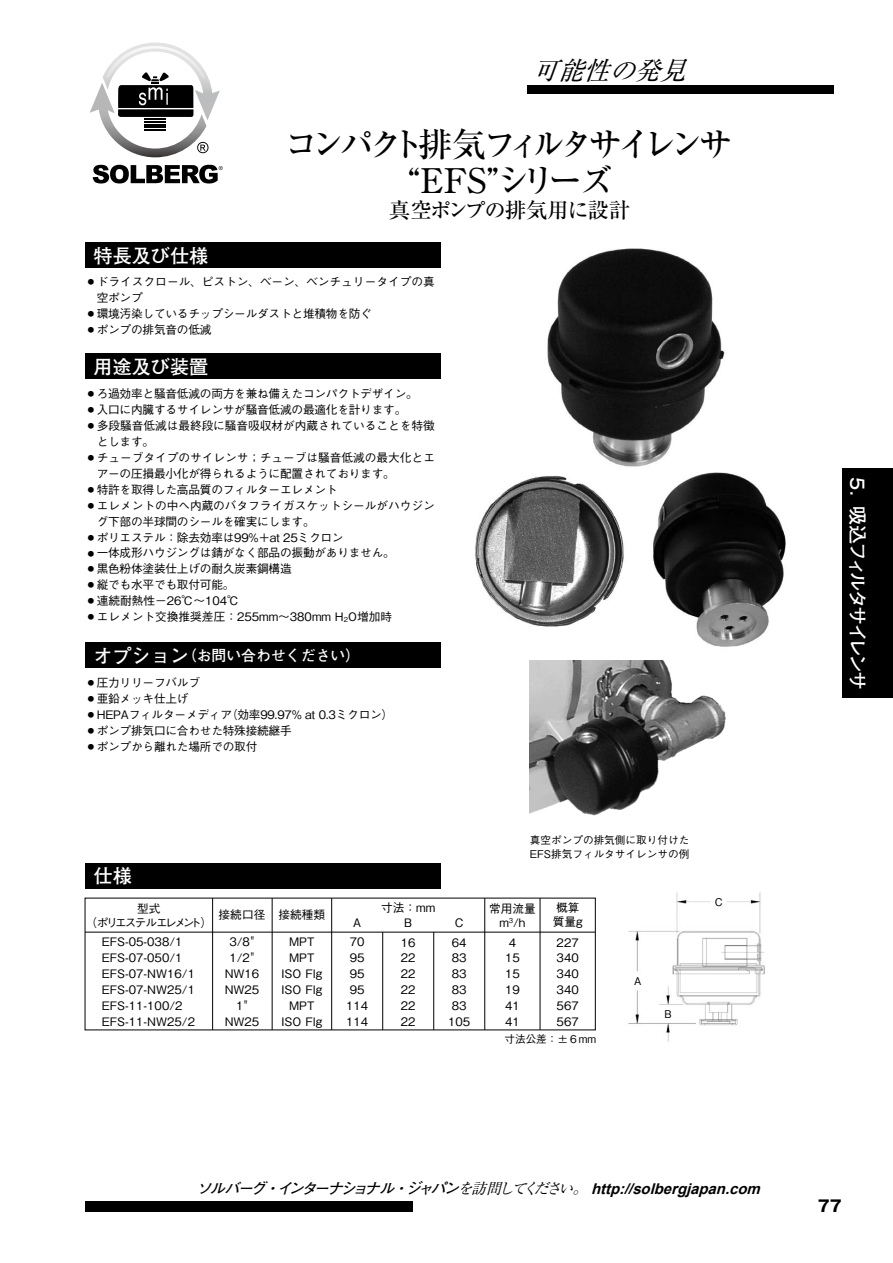
<style>
.page{position:relative;width:893px;height:1263px;background:#fff}
.page>*{position:absolute;margin:0;border:0;box-sizing:border-box;transform-origin:0 0}
.t1{font:500 34.05px/36.2px "Ryumin Pr 5";letter-spacing:-.16em;color:#000;text-align:center}
.t2{font:italic 25.5px "Ryumin Pr 5";color:#000}
.t3{font:500 21.3px "Ryumin Pr 5";letter-spacing:-.055em;color:#000}
.t4{font:700 19.2px "Futo Go B101 Pr 5";color:#fff}
.t5{font:700 19.2px "Futo Go B101 Pr 5";letter-spacing:-.115em;color:#fff}
.t6{font:700 15.9px "Gothic MB101 Pr 5";color:#000}
.t7{font:italic 700 14.85px "Arial";color:#000}
.t8{font:700 14.85px "Futo Go B101 Pr 5";color:#fff}
.t9{font:500 11.7px/15.9px "Gothic BBB Pr 5";letter-spacing:-.02em;color:#000}
.t10{font:500 11.7px/15.9px "Gothic BBB Pr 5";color:#000;text-align:center}
.t11{font:500 11.7px/14.1px "Gothic BBB Pr 5";letter-spacing:-.2em;color:#000;text-align:center}
.t12{font:500 10.65px/13.8px "Gothic BBB Pr 5";color:#000}
.s1{font-size:6.75px}
.s2{font-size:19.2px}
.s3{font-family:"Futo Go B101 Pr 5"}
.s4{font-family:"Ryumin Pr 5";font-weight:400}
</style>
<div class="page">
<div style="left:85px;top:353px;width:355px;height:26px;background:#000"></div>
<div style="left:85px;top:642px;width:355px;height:26px;background:#000"></div>
<div style="left:85px;top:242px;width:355px;height:26px;background:#000"></div>
<div style="left:85px;top:863px;width:355px;height:25px;background:#000"></div>
<svg style="left:85px;top:897px;width:511px;height:133px"></svg>
<hr style="left:85px;top:932px;width:510px;height:1px;background:#000">
<hr style="left:212px;top:898px;width:1px;height:132px;background:#000">
<hr style="left:272px;top:898px;width:1px;height:132px;background:#000">
<hr style="left:331px;top:898px;width:1px;height:132px;background:#000">
<hr style="left:540px;top:898px;width:1px;height:132px;background:#000">
<hr style="left:484px;top:898px;width:1px;height:132px;background:#000">
<hr style="left:433px;top:932px;width:1px;height:98px;background:#000">
<hr style="left:382px;top:932px;width:1px;height:98px;background:#000">
<img style="left:628px;top:892px;width:137px;height:150px">
<div style="left:712px;top:896px;width:14px;height:13px;background:#fff"></div>
<div style="left:631px;top:975px;width:14px;height:13px;background:#fff"></div>
<div style="left:661px;top:1008px;width:14px;height:13px;background:#fff"></div>
<img style="left:547px;top:248px;width:178px;height:219px">
<img style="left:475px;top:475px;width:149px;height:152px">
<img style="left:653px;top:472px;width:133px;height:175px">
<img style="left:530px;top:661px;width:196px;height:155px">
<div style="left:527px;top:85px;width:306px;height:9px;background:#000"></div>
<div style="left:842px;top:468px;width:51px;height:229px;background:#000"></div>
<div style="left:85px;top:1201px;width:327px;height:11px;background:#000"></div>
<svg style="left:93px;top:165px;width:130px;height:18px"></svg>
<svg style="left:90px;top:43px;width:130px;height:114px"></svg>
<h2 class="t2" style="left:532px;top:50px;width:168px">可能性の発見</h2>
<h3 class="t4" style="left:94px;top:240px;width:116px">特長及び仕様</h3>
<h1 class="t1" style="left:284px;top:123px;width:450px">コンパクト排気フィルタサイレンサ“EFS”シリーズ</h1>
<h3 class="t3" style="left:389px;top:193px;width:242px">真空ポンプの排気用に設計</h3>
<p class="t10" style="left:97px;top:273px;width:340px;text-align:left;text-indent:-12px">○ドライスクロール、ピストン、ベーン、ベンチュリータイプの真空ポンプ</p>
<p class="t9" style="left:85px;top:305px;width:288px">○環境汚染しているチップシールダストと堆積物を防ぐ</p>
<p class="t9" style="left:85px;top:320px;width:128px">○ポンプの排気音の低減</p>
<h3 class="t4" style="left:94px;top:352px;width:116px">用途及び装置</h3>
<p class="t9" style="left:85px;top:385px;width:334px">○ろ過効率と騒音低減の両方を兼ね備えたコンパクトデザイン。</p>
<p class="t9" style="left:85px;top:401px;width:323px">○入口に内臓するサイレンサが騒音低減の最適化を計ります。</p>
<p class="t9" style="left:97px;top:416px;width:340px;text-indent:-12px">○多段騒音低減は最終段に騒音吸収材が内蔵されていることを特徴とします。</p>
<p class="t10" style="left:97px;top:448px;width:340px;text-align:left;text-indent:-12px">○チューブタイプのサイレンサ；チューブは騒音低減の最大化とエアーの圧損最小化が得られるように配置されております。</p>
<p class="t9" style="left:85px;top:480px;width:254px">○特許を取得した高品質のフィルターエレメント</p>
<p class="t9" style="left:97px;top:496px;width:340px;text-indent:-12px">○エレメントの中へ内蔵のバタフライガスケットシールがハウジング下部の半球間のシールを確実にします。</p>
<p class="t9" style="left:85px;top:528px;width:260px">○ポリエステル：除去効率は99%＋at 25ミクロン</p>
<p class="t9" style="left:85px;top:544px;width:311px">○一体成形ハウジングは錆がなく部品の振動がありません。</p>
<p class="t9" style="left:85px;top:560px;width:208px">○黒色粉体塗装仕上げの耐久炭素鋼構造</p>
<p class="t9" style="left:85px;top:576px;width:151px">○縦でも水平でも取付可能。</p>
<p class="t10" style="left:85px;top:592px;width:155px">○連続耐熱性－26℃～104℃</p>
<p class="t10" style="left:85px;top:608px;width:309px">○エレメント交換推奨差圧：255mm～380mm H<span class="s1">2</span>O増加時</p>
<p class="t8" style="left:94px;top:643px;width:268px"><span class="s2">オプション</span>（お問い合わせください）</p>
<p class="t9" style="left:85px;top:673px;width:117px">○圧力リリーフバルブ</p>
<p class="t9" style="left:85px;top:689px;width:105px">○亜鉛メッキ仕上げ</p>
<p class="t9" style="left:85px;top:705px;width:310px">○HEPAフィルターメディア（効率99.97% at 0.3ミクロン）</p>
<p class="t9" style="left:85px;top:721px;width:208px">○ポンプ排気口に合わせた特殊接続継手</p>
<p class="t9" style="left:85px;top:737px;width:174px">○ポンプから離れた場所での取付</p>
<h3 class="t4" style="left:94px;top:860px;width:40px">仕様</h3>
<p class="t12" style="left:530px;top:832px;width:161px">真空ポンプの排気側に取り付けた<br>EFS排気フィルタサイレンサの例</p>
<p class="t9" style="left:381px;top:898px;width:56px">寸法：mm</p>
<p class="t9" style="left:489px;top:901px;width:48px;line-height:14.1px;text-align:center">常用流量m<sup>3</sup>/h</p>
<p class="t9" style="left:556px;top:899px;width:25px">概算</p>
<p class="t11" style="left:86px;top:900px;width:128px">型式<br>（ポリエステルエレメント）</p>
<p class="t9" style="left:279px;top:906px;width:48px">接続種類</p>
<p class="t9" style="left:219px;top:906px;width:48px">接続口径</p>
<p class="t10" style="left:225px;top:933px;width:36px">3/8"<br>1/2"<br>NW16<br>NW25<br>1"<br>NW25</p>
<p class="t10" style="left:346px;top:933px;width:24px">70<br>95<br>95<br>95<br>114<br>114</p>
<p class="t9" style="left:401px;top:933px;width:16px;text-align:justify">16<br>22<br>22<br>22<br>22<br>22</p>
<p class="t10" style="left:448px;top:933px;width:24px">64<br>83<br>83<br>83<br>83<br>105</p>
<p class="t9" style="left:505px;top:933px;width:16px;text-align:center">4<br>15<br>15<br>19<br>41<br>41</p>
<p class="t9" style="left:557px;top:933px;width:24px;text-align:justify">227<br>340<br>340<br>340<br>567<br>567</p>
<p class="t9" style="left:353px;top:914px;width:10px">A</p>
<p class="t9" style="left:404px;top:914px;width:10px">B</p>
<p class="t9" style="left:455px;top:914px;width:10px">C</p>
<p class="t9" style="left:553px;top:913px;width:31px">質量g</p>
<p class="t10" style="left:102px;top:933px;width:95px;text-align:left">EFS-05-038/1<br>EFS-07-050/1<br>EFS-07-NW16/1<br>EFS-07-NW25/1<br>EFS-11-100/2<br>EFS-11-NW25/2</p>
<p class="t10" style="left:282px;top:933px;width:42px">MPT<br>MPT<br>ISO Flg<br>ISO Flg<br>MPT<br>ISO Flg</p>
<p class="t12" style="left:504px;top:1031px;width:93px">寸法公差：±６mm</p>
<p class="t12" style="left:634px;top:973px;width:9px">A</p>
<p class="t12" style="left:664px;top:1006px;width:9px">B</p>
<p class="t12" style="left:715px;top:894px;width:10px">C</p>
<p class="t7" style="left:196px;top:1179px;width:570px"><span class="s3">ソルバーグ・インターナショナル・ジャパン</span><span class="s4">を訪問してください。</span> http://solbergjapan.com</p>
<h3 class="t5" style="left:873px;top:474px;width:218px;rotate:90deg">５．吸込フィルタサイレンサ</h3>
<h3 class="t6" style="left:818px;top:1193px;width:26px">77</h3>
</div>
